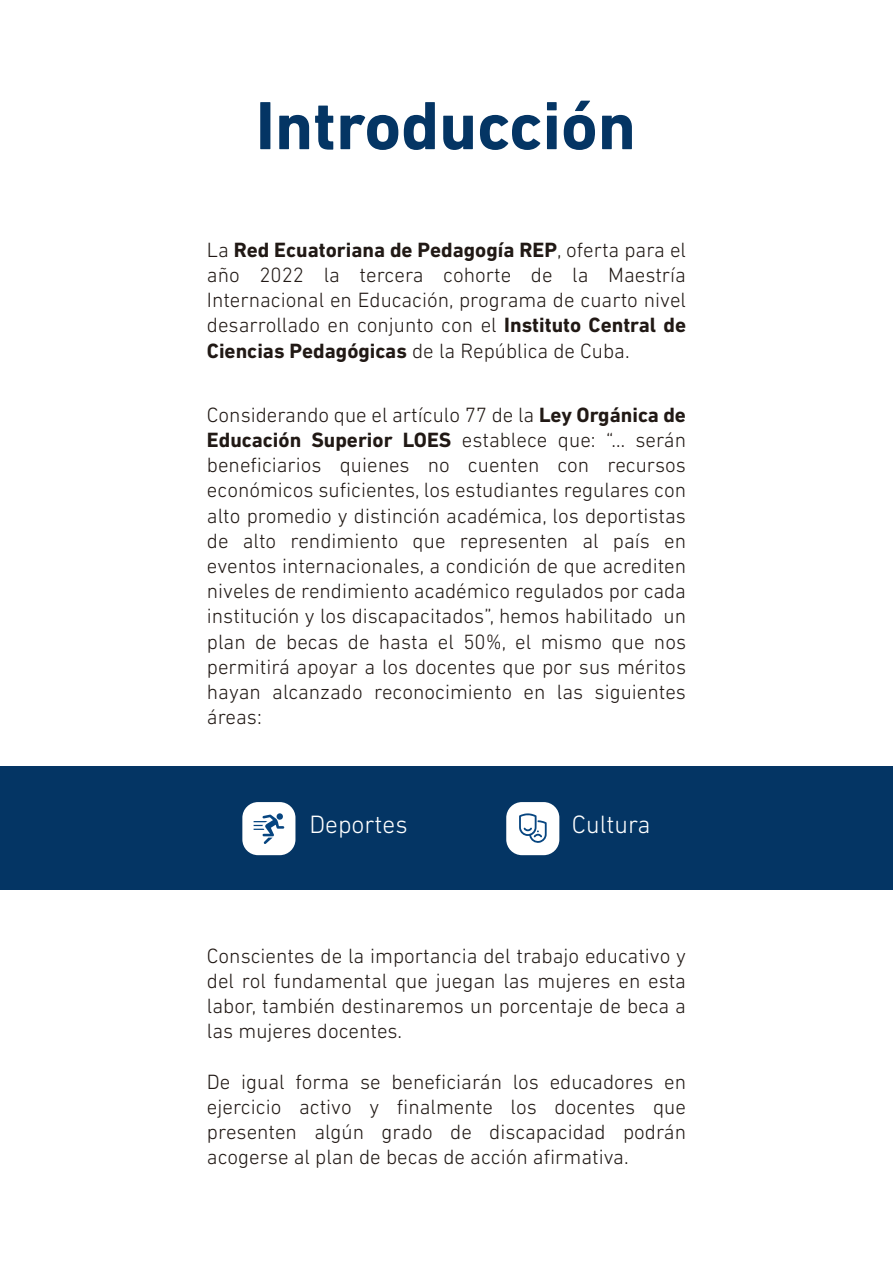
<style>
.page{position:relative;width:893px;height:1263px;background:#fff}
.page>*{position:absolute;margin:0;border:0;box-sizing:border-box;transform-origin:0 0}
.t1{font:700 69.3px "DIN Next LT Pro";color:#043564}
.t2{font:300 25.5px "DIN Next LT Pro";color:#fff}
.t3{font:300 21px/25.2px "DIN Next LT Pro";color:#211915;text-align:justify}
.s1{font-weight:700}
</style>
<div class="page">
<div style="left:0;top:767px;width:893px;height:123px;background:#043564"></div>
<div style="left:506px;top:802px;width:53px;height:53px;background:#fff;border-radius:16px"></div>
<div style="left:242px;top:802px;width:53px;height:53px;background:#fff;border-radius:16px"></div>
<svg style="left:519px;top:813px;width:28px;height:30px"></svg>
<svg style="left:254px;top:813px;width:30px;height:31px"></svg>
<h1 class="t1" style="left:256px;top:85px;width:382px">Introducción</h1>
<p class="t3" style="left:207px;top:237px;width:481px">La <span class="s1">Red Ecuatoriana de Pedagogía REP</span>, oferta para el año 2022 la tercera cohorte de la Maestría Internacional en Educación, programa de cuarto nivel desarrollado en conjunto con el <span class="s1">Instituto Central de Ciencias Pedagógicas</span> de la República de Cuba.</p>
<p class="t3" style="left:207px;top:402px;width:481px">Considerando que el artículo 77 de la <span class="s1">Ley Orgánica de Educación Superior LOES</span> establece que: “… serán beneficiarios quienes no cuenten con recursos económicos suficientes, los estudiantes regulares con alto promedio y distinción académica, los deportistas de alto rendimiento que representen al país en eventos internacionales, a condición de que acrediten niveles de rendimiento académico regulados por cada institución y los discapacitados”, hemos habilitado un plan de becas de hasta el 50%, el mismo que nos permitirá apoyar a los docentes que por sus méritos hayan alcanzado reconocimiento en las siguientes áreas:</p>
<p class="t2" style="left:309px;top:809px;width:100px">Deportes</p>
<p class="t2" style="left:572px;top:809px;width:80px">Cultura</p>
<p class="t3" style="left:207px;top:943px;width:481px">Conscientes de la importancia del trabajo educativo y del rol fundamental que juegan las mujeres en esta labor, también destinaremos un porcentaje de beca a las mujeres docentes.</p>
<p class="t3" style="left:207px;top:1069px;width:481px">De igual forma se beneficiarán los educadores en ejercicio activo y finalmente los docentes que presenten algún grado de discapacidad podrán acogerse al plan de becas de acción afirmativa.</p>
</div>
